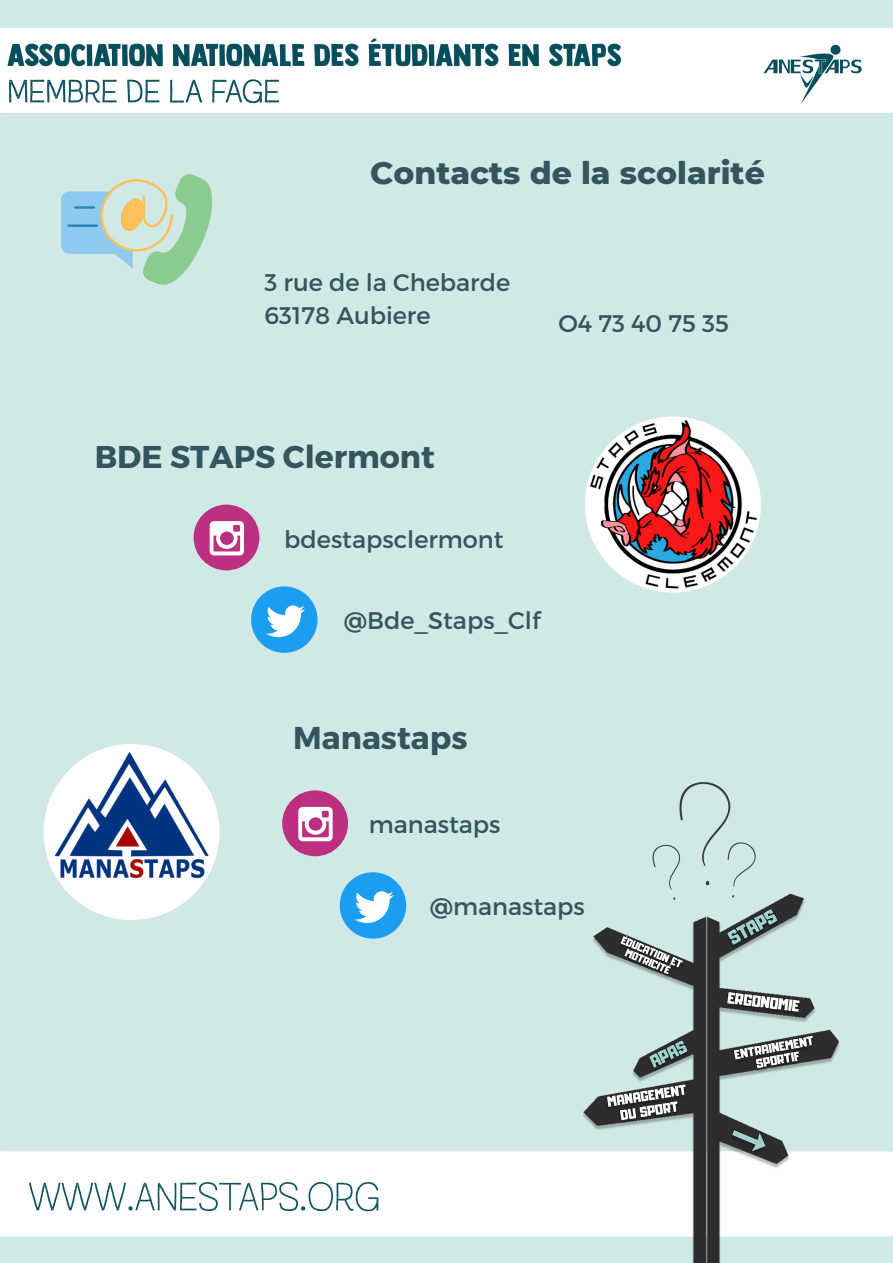
<style>
.page{position:relative;width:893px;height:1263px;background:#fff}
.page>*{position:absolute;margin:0;border:0;box-sizing:border-box;transform-origin:0 0}
.t1{font:700 31.5px "Montserrat";color:#34555e}
.t2{font:800 31.5px "Montserrat";color:#34555e}
.t3{font:24px/33.2px "Montserrat";color:#34555e}
</style>
<div class="page">
<img style="left:0;top:0;width:893px;height:1263px">
<div style="left:194px;top:505px;width:65px;height:65px;background:#bc3081;border-radius:50%"></div>
<svg style="left:210px;top:521px;width:34px;height:34px"></svg>
<svg style="left:251px;top:586px;width:66px;height:67px"></svg>
<svg style="left:61px;top:173px;width:153px;height:112px;background:#badacb"></svg>
<hr style="left:74px;top:206px;width:21px;height:3px;background:#2f84b9">
<hr style="left:67px;top:224px;width:31px;height:3px;background:#2f84b9">
<img style="left:567px;top:399px;width:211px;height:211px">
<div style="left:282px;top:790px;width:66px;height:66px;background:#bc3081;border-radius:50%"></div>
<svg style="left:298px;top:807px;width:35px;height:34px"></svg>
<svg style="left:340px;top:872px;width:66px;height:67px"></svg>
<img style="left:33px;top:716px;width:197px;height:197px">
<h1 class="t2" style="left:370px;top:153px;width:396px">Contacts de la scolarité</h1>
<p class="t3" style="left:264px;top:265px;width:247px">3 rue de la Chebarde<br>63178 Aubiere</p>
<p class="t3" style="left:558px;top:305px;width:172px">O4 73 40 75 35</p>
<h1 class="t1" style="left:95px;top:436px;width:341px">BDE STAPS Clermont</h1>
<p class="t3" style="left:284px;top:521px;width:221px">bdestapsclermont</p>
<p class="t3" style="left:344px;top:603px;width:198px">@Bde_Staps_Clf</p>
<h1 class="t1" style="left:293px;top:717px;width:176px">Manastaps</h1>
<p class="t3" style="left:369px;top:807px;width:133px">manastaps</p>
<p class="t3" style="left:430px;top:889px;width:157px">@manastaps</p>
</div>
